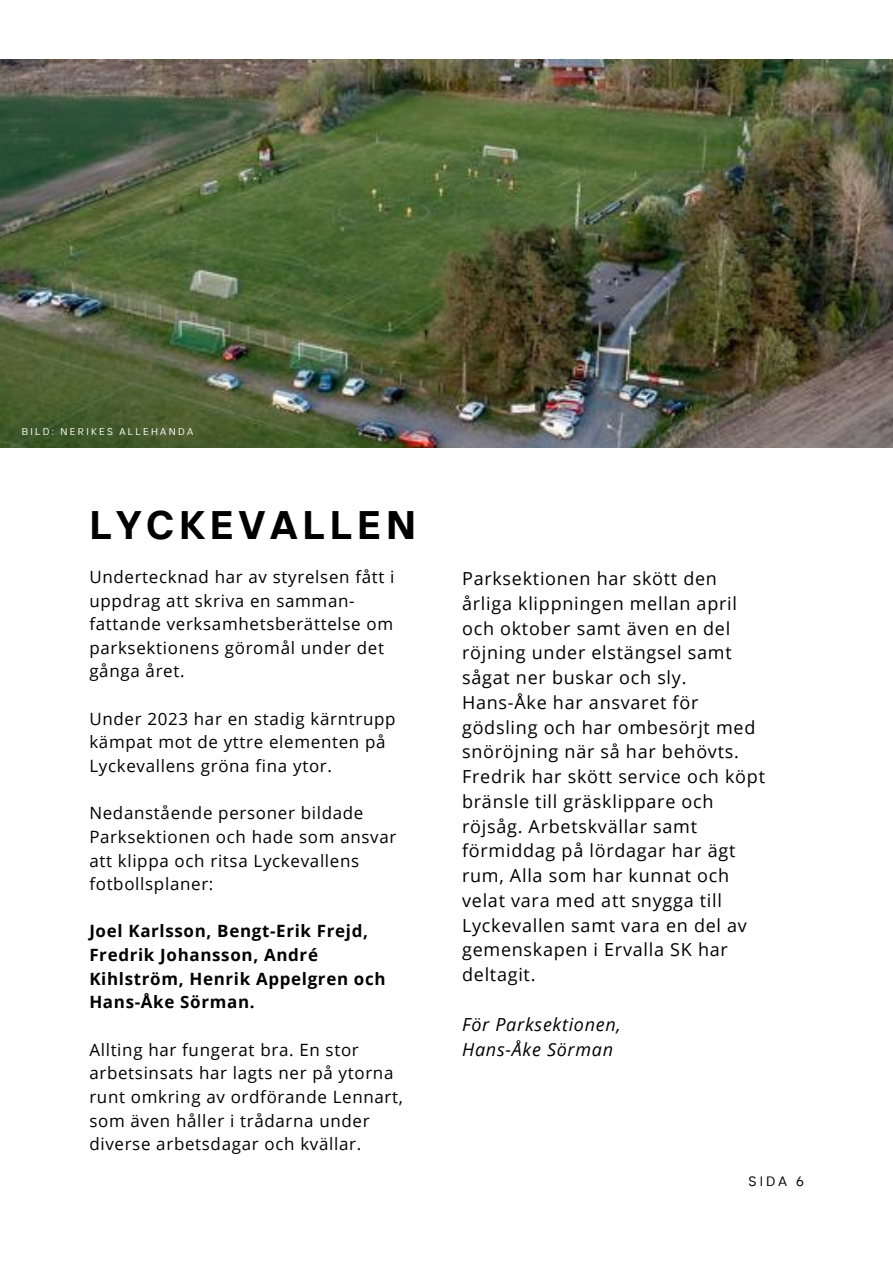
<style>
.page{position:relative;width:893px;height:1264px;background:#fff}
.page>*{position:absolute;margin:0;border:0;box-sizing:border-box;transform-origin:0 0}
.t1{font:700 39.75px "TT Interphases";letter-spacing:.13em;color:#000001}
.t2{font:18px/24.8px "Open Sans";letter-spacing:.04em;color:#000001}
.t3{font:italic 18px/24.8px "Open Sans";letter-spacing:.04em;color:#000001}
.t4{font:16.95px/23.7px "Open Sans";letter-spacing:.04em;color:#000001}
.t5{font:700 16.95px/23.7px "Open Sans";letter-spacing:.04em;color:#000001}
.t6{font:13.5px "TT Interphases";color:#000001}
.t7{font:9.75px "TT Interphases";letter-spacing:.23em;color:#fff}
</style>
<div class="page">
<img style="left:0;top:59px;width:892px;height:388px">
<h5 class="t7" style="left:22px;top:426px;width:173px">BILD: NERIKES ALLEHANDA</h5>
<h3 class="t1" style="left:89px;top:499px;width:328px">LYCKEVALLEN</h3>
<p class="t4" style="left:89px;top:564px;width:306px">Undertecknad har av styrelsen fått i uppdrag att skriva en samman&shy;fattande verksamhetsberättelse om parksektionens göromål under det gånga året.</p>
<h1 class="t4" style="left:89px;top:706px;width:308px">Under 2023 har en stadig kärntrupp kämpat mot de yttre elementen på<br>Lyckevallens gröna fina ytor.</h1>
<h4 class="t4" style="left:89px;top:800px;width:308px">Nedanstående personer bildade<br>Parksektionen och hade som ansvar att klippa och ritsa Lyckevallens fotbollsplaner:</h4>
<h3 class="t5" style="left:89px;top:919px;width:298px">Joel Karlsson, Bengt-Erik Frejd,<br>Fredrik Johansson, André<br>Kihlström, Henrik Appelgren och<br>Hans-Åke Sörman.</h3>
<h3 class="t4" style="left:89px;top:1037px;width:315px">Allting har fungerat bra. En stor arbetsinsats har lagts ner på ytorna runt omkring av ordförande Lennart, som även håller i trådarna under diverse arbetsdagar och kvällar.</h3>
<h2 class="t2" style="left:462px;top:565px;width:304px">Parksektionen har skött den årliga klippningen mellan april och oktober samt även en del röjning under elstängsel samt sågat ner buskar och sly.<br>Hans-Åke har ansvaret för gödsling och har ombesörjt med snöröjning när så har behövts.<br>Fredrik har skött service och köpt bränsle till gräsklippare och röjsåg. Arbetskvällar samt förmiddag på lördagar har ägt rum, Alla som har kunnat och velat vara med att snygga till<br>Lyckevallen samt vara en del av gemenskapen i Ervalla SK har deltagit.</h2>
<h3 class="t3" style="left:462px;top:1011px;width:160px">För Parksektionen,<br>Hans-Åke Sörman</h3>
<h3 class="t6" style="left:748px;top:1172px;width:57px">SIDA 6</h3>
</div>
